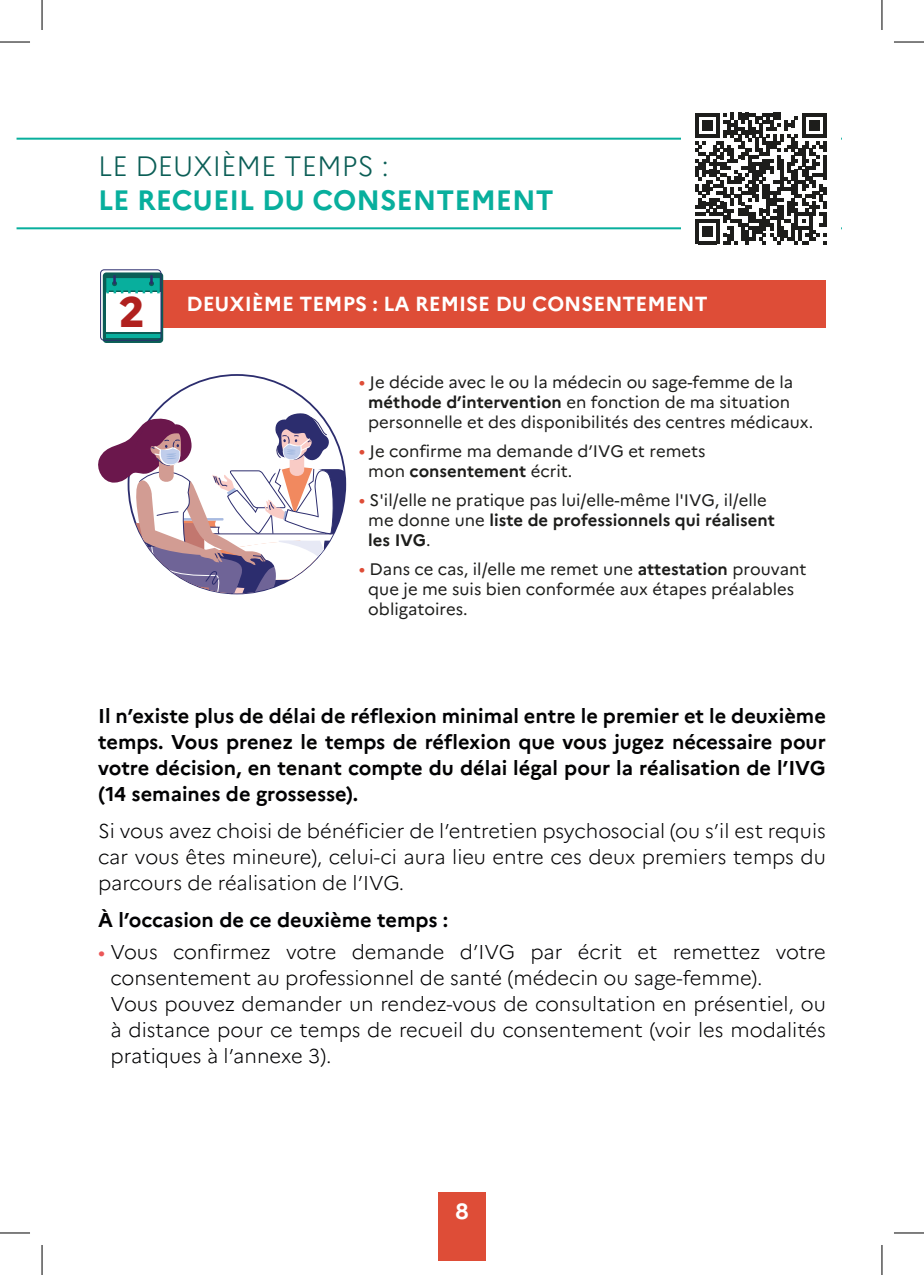
<style>
.page{position:relative;width:924px;height:1275px;background:#fff}
.page>*{position:absolute;margin:0;border:0;box-sizing:border-box;transform-origin:0 0}
.t1{font:800 42.6px "Marianne";color:#b0211f}
.t2{font:700 28px "Marianne";color:#08af9d}
.t3{font:300 28px "Marianne";color:#0b5e56}
.t4{font:700 22px "Marianne";color:#fff}
.t5{font:700 20.4px "Marianne";color:#fff}
.t6{font:300 20px/26px "Marianne";color:#020203;text-align:justify}
.t7{font:700 20px/26px "Marianne";color:#020203;text-align:justify}
.t8{font:16.6px/20px "Marianne";color:#1d1d1b}
.s1{font-size:18.6px;color:#de4d37}
.s2{font-weight:700}
.s3{font-weight:400;color:#eb5758}
</style>
<div class="page">
<div style="left:438px;top:1192px;width:47px;height:69px;background:#de4d37"></div>
<hr style="left:17px;top:227px;width:824px;height:2px;background:#08af9d">
<hr style="left:17px;top:138px;width:824px;height:2px;background:#08af9d">
<div style="left:124px;top:280px;width:701px;height:48px;background:#de4d37"></div>
<svg style="left:103px;top:272px;width:60px;height:71px"></svg>
<div style="left:105px;top:292px;width:55px;height:39px;background:#fff"></div>
<hr style="left:105px;top:334px;width:55px;height:4px;background:#08af9d">
<svg style="left:106px;top:275px;width:53px;height:18px"></svg>
<div style="left:100px;top:269px;width:61px;height:71px;border:1px solid #2c2d6e;border-radius:4px"></div>
<svg style="left:98px;top:412px;width:247px;height:182px"></svg>
<div style="left:680px;top:105px;width:160px;height:147px;background:#fff"></div>
<svg style="left:695px;top:113px;width:131px;height:131px"></svg>
<hr style="left:0;top:42px;width:30px;height:1px;background:#000">
<hr style="left:893px;top:42px;width:30px;height:1px;background:#000">
<hr style="left:0;top:1232px;width:30px;height:1px;background:#000">
<hr style="left:893px;top:1232px;width:30px;height:1px;background:#000">
<hr style="left:42px;top:0;width:1px;height:30px;background:#000">
<hr style="left:42px;top:1245px;width:1px;height:30px;background:#000">
<hr style="left:881px;top:0;width:1px;height:30px;background:#000">
<hr style="left:881px;top:1245px;width:1px;height:30px;background:#000">
<h2 class="t3" style="left:98px;top:149px;width:292px">LE DEUXIÈME TEMPS :</h2>
<h2 class="t2" style="left:98px;top:183px;width:457px">LE RECUEIL DU CONSENTEMENT</h2>
<h1 class="t1" style="left:119px;top:286px;width:27px">2</h1>
<p class="t5" style="left:186px;top:291px;width:522px">DEUXIÈME TEMPS : LA REMISE DU CONSENTEMENT</p>
<p class="t8" style="left:368px;top:372px;width:446px;text-indent:-10px"><span class="s1">•</span> Je décide avec le ou la médecin ou sage-femme de la <span class="s2">méthode d’intervention</span> en fonction de ma situation personnelle et des disponibilités des centres médicaux.</p>
<p class="t8" style="left:368px;top:441px;width:338px;text-indent:-10px"><span class="s1">•</span> Je confirme ma demande d’IVG et remets mon <span class="s2">consentement</span> écrit.</p>
<p class="t8" style="left:368px;top:490px;width:408px;text-indent:-10px"><span class="s1">•</span> S'il/elle ne pratique pas lui/elle-même l'IVG, il/elle me donne une <span class="s2">liste de professionnels qui réalisent les IVG</span>.</p>
<p class="t8" style="left:368px;top:559px;width:439px;text-indent:-10px"><span class="s1">•</span> Dans ce cas, il/elle me remet une <span class="s2">attestation</span> prouvant que je me suis bien conformée aux étapes préalables obligatoires.</p>
<p class="t7" style="left:98px;top:702px;width:729px">Il n’existe plus de délai de réflexion minimal entre le premier et le deuxième temps. Vous prenez le temps de réflexion que vous jugez nécessaire pour votre décision, en tenant compte du délai légal pour la réalisation de l’IVG (14 semaines de grossesse).</p>
<p class="t6" style="left:98px;top:818px;width:729px">Si vous avez choisi de bénéficier de l’entretien psychosocial (ou s’il est requis car vous êtes mineure), celui-ci aura lieu entre ces deux premiers temps du parcours de réalisation de l’IVG.</p>
<p class="t7" style="left:98px;top:907px;width:351px">À l’occasion de ce deuxième temps :</p>
<p class="t6" style="left:110px;top:939px;width:716px;text-align:left;text-indent:-12px"><span class="s3">•</span> Vous confirmez votre demande d’IVG par écrit et remettez votre consentement au professionnel de santé (médecin ou sage-femme).<br>Vous pouvez demander un rendez-vous de consultation en présentiel, ou à distance pour ce temps de recueil du consentement (voir les modalités pratiques à l’annexe 3).</p>
<p class="t4" style="left:455px;top:1197px;width:15px">8</p>
</div>
